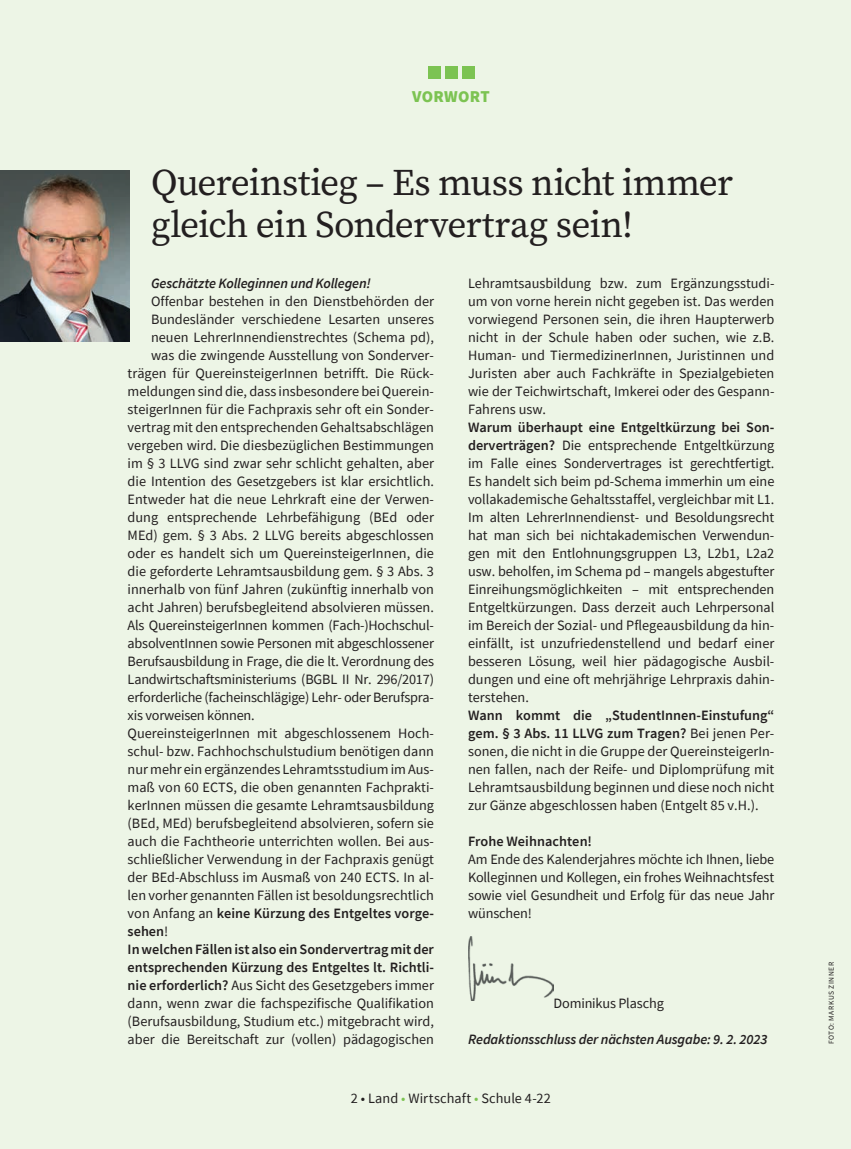
<style>
.page{position:relative;width:851px;height:1149px;background:#fff}
.page>*{position:absolute;margin:0;border:0;box-sizing:border-box;transform-origin:0 0}
.t1{font:37.5px/42px "Source Serif Pro";letter-spacing:-.02em;color:#231f20}
.t2{font:900 16.5px "Source Sans Pro";letter-spacing:.02em;color:#7cc352}
.t3{font:14.25px/18px "Source Sans Pro";color:#231f20;text-align:justify}
.t4{font:600 14.25px "Source Sans Pro";color:#231f20}
.t5{font:italic 600 14.25px "Source Sans Pro";letter-spacing:-.01em;color:#231f20}
.t6{font:7.5px "Source Sans Pro";letter-spacing:.07em;color:#231f20}
.s1{font-weight:400}
.s2{font-weight:600}
.s3{color:#7cc352}
</style>
<div class="page">
<div style="left:0;top:0;width:850px;height:1148px;background:#edf5e6"></div>
<div style="left:427px;top:66px;width:13px;height:13px;background:#7cc352"></div>
<div style="left:444px;top:66px;width:13px;height:13px;background:#7cc352"></div>
<div style="left:461px;top:66px;width:13px;height:13px;background:#7cc352"></div>
<img style="left:468px;top:936px;width:85px;height:63px">
<img style="left:0;top:170px;width:130px;height:172px">
<p class="t2" style="left:412px;top:85px;width:79px">VORWORT</p>
<h1 class="t1" style="left:151px;top:162px;width:583px">Quereinstieg – Es muss nicht immer gleich ein Sondervertrag sein!</h1>
<p class="t5" style="left:151px;top:273px;width:221px">Geschätzte Kolleginnen und Kollegen!</p>
<p class="t3" style="left:151px;top:292px;width:284px">Offenbar bestehen in den Dienstbehörden der</p>
<p class="t3" style="left:151px;top:310px;width:284px">Bundesländer verschiedene Lesarten unseres</p>
<p class="t3" style="left:151px;top:328px;width:284px">neuen LehrerInnendienstrechtes (Schema pd),</p>
<p class="t3" style="left:151px;top:346px;width:284px">was die zwingende Ausstellung von Sonderver-</p>
<p class="t3" style="left:128px;top:364px;width:308px">trägen für QuereinsteigerInnen betrifft. Die Rück-</p>
<p class="t3" style="left:128px;top:382px;width:308px">meldungen sind die, dass insbesondere bei Querein-</p>
<p class="t3" style="left:128px;top:400px;width:308px">steigerInnen für die Fachpraxis sehr oft ein Sonder-</p>
<p class="t3" style="left:128px;top:418px;width:308px">vertrag mit den entsprechenden Gehaltsabschlägen</p>
<p class="t3" style="left:128px;top:436px;width:308px">vergeben wird. Die diesbezüglichen Bestimmungen</p>
<p class="t3" style="left:128px;top:454px;width:308px">im § 3 LLVG sind zwar sehr schlicht gehalten, aber</p>
<p class="t3" style="left:128px;top:472px;width:308px">die Intention des Gesetzgebers ist klar ersichtlich.</p>
<p class="t3" style="left:128px;top:490px;width:308px">Entweder hat die neue Lehrkraft eine der Verwen-</p>
<p class="t3" style="left:128px;top:508px;width:308px">dung entsprechende Lehrbefähigung (BEd oder</p>
<p class="t3" style="left:128px;top:526px;width:308px">MEd) gem. § 3 Abs. 2 LLVG bereits abgeschlossen</p>
<p class="t3" style="left:128px;top:544px;width:308px">oder es handelt sich um QuereinsteigerInnen, die</p>
<p class="t3" style="left:128px;top:562px;width:308px">die geforderte Lehramtsausbildung gem. § 3 Abs. 3</p>
<p class="t3" style="left:128px;top:580px;width:308px">innerhalb von fünf Jahren (zukünftig innerhalb von</p>
<p class="t3" style="left:128px;top:598px;width:308px">acht Jahren) berufsbegleitend absolvieren müssen.</p>
<p class="t3" style="left:128px;top:616px;width:308px">Als QuereinsteigerInnen kommen (Fach-)Hochschul-</p>
<p class="t3" style="left:128px;top:634px;width:308px">absolventInnen sowie Personen mit abgeschlossener</p>
<p class="t3" style="left:128px;top:652px;width:308px">Berufsausbildung in Frage, die die lt. Verordnung des</p>
<p class="t3" style="left:128px;top:670px;width:308px">Landwirtschaftsministeriums (BGBL II Nr. 296/2017)</p>
<p class="t3" style="left:128px;top:688px;width:308px">erforderliche (facheinschlägige) Lehr- oder Berufspra-</p>
<p class="t3" style="left:128px;top:706px;width:128px">xis vorweisen können.</p>
<p class="t3" style="left:128px;top:724px;width:308px">QuereinsteigerInnen mit abgeschlossenem Hoch-</p>
<p class="t3" style="left:128px;top:742px;width:308px">schul- bzw. Fachhochschulstudium benötigen dann</p>
<p class="t3" style="left:128px;top:760px;width:308px">nur mehr ein ergänzendes Lehramtsstudium im Aus-</p>
<p class="t3" style="left:128px;top:778px;width:308px">maß von 60 ECTS, die oben genannten Fachprakti-</p>
<p class="t3" style="left:128px;top:796px;width:308px">kerInnen müssen die gesamte Lehramtsausbildung</p>
<p class="t3" style="left:128px;top:814px;width:308px">(BEd, MEd) berufsbegleitend absolvieren, sofern sie</p>
<p class="t3" style="left:128px;top:832px;width:308px">auch die Fachtheorie unterrichten wollen. Bei aus-</p>
<p class="t3" style="left:128px;top:850px;width:308px">schließlicher Verwendung in der Fachpraxis genügt</p>
<p class="t3" style="left:128px;top:868px;width:308px">der BEd-Abschluss im Ausmaß von 240 ECTS. In al-</p>
<p class="t3" style="left:128px;top:886px;width:308px">len vorher genannten Fällen ist besoldungsrechtlich</p>
<p class="t4" style="left:128px;top:903px;width:308px"><span class="s1">von Anfang an</span> keine Kürzung des Entgeltes vorge-</p>
<p class="t4" style="left:128px;top:921px;width:42px">sehen<span class="s1">!</span></p>
<p class="t4" style="left:128px;top:939px;width:308px">In welchen Fällen ist also ein Sondervertrag mit der</p>
<p class="t4" style="left:128px;top:957px;width:308px">entsprechenden Kürzung des Entgeltes lt. Richtli-</p>
<p class="t3" style="left:128px;top:976px;width:308px"><span class="s2">nie erforderlich?</span> Aus Sicht des Gesetzgebers immer</p>
<p class="t3" style="left:128px;top:994px;width:308px">dann, wenn zwar die fachspezifische Qualifikation</p>
<p class="t3" style="left:128px;top:1012px;width:308px">(Berufsausbildung, Studium etc.) mitgebracht wird,</p>
<p class="t3" style="left:128px;top:1030px;width:308px">aber die Bereitschaft zur (vollen) pädagogischen</p>
<p class="t3" style="left:468px;top:274px;width:308px">Lehramtsausbildung bzw. zum Ergänzungsstudi&shy;um von vorne herein nicht gegeben ist. Das werden vorwiegend Personen sein, die ihren Haupterwerb nicht in der Schule haben oder suchen, wie z.B.<br>Human- und TiermedizinerInnen, Juristinnen und Juristen aber auch Fachkräfte in Spezialgebieten wie der Teichwirtschaft, Imkerei oder des Gespann-Fahrens usw.</p>
<p class="t3" style="left:468px;top:418px;width:308px"><span class="s2">Warum überhaupt eine Entgeltkürzung bei Son&shy;derverträgen?</span> Die entsprechende Entgeltkürzung im Falle eines Sondervertrages ist gerechtfertigt.<br>Es handelt sich beim pd-Schema immerhin um eine vollakademische Gehaltsstaffel, vergleichbar mit L1.<br>Im alten LehrerInnendienst- und Besoldungsrecht hat man sich bei nichtakademischen Verwendun&shy;gen mit den Entlohnungsgruppen L3, L2b1, L2a2 usw. beholfen, im Schema pd – mangels abgestufter Einreihungsmöglichkeiten – mit entsprechenden Entgeltkürzungen. Dass derzeit auch Lehrpersonal im Bereich der Sozial- und Pflegeausbildung da hin&shy;einfällt, ist unzufriedenstellend und bedarf einer besseren Lösung, weil hier pädagogische Ausbil&shy;dungen und eine oft mehrjährige Lehrpraxis dahin&shy;terstehen.</p>
<p class="t3" style="left:468px;top:706px;width:308px"><span class="s2">Wann kommt die „StudentInnen-Einstufung“ gem. § 3 Abs. 11 LLVG zum Tragen?</span> Bei jenen Per&shy;sonen, die nicht in die Gruppe der QuereinsteigerIn&shy;nen fallen, nach der Reife- und Diplomprüfung mit Lehramtsausbildung beginnen und diese noch nicht zur Gänze abgeschlossen haben (Entgelt 85 v.H.).</p>
<p class="t4" style="left:468px;top:831px;width:125px">Frohe Weihnachten!</p>
<p class="t3" style="left:468px;top:850px;width:308px">Am Ende des Kalenderjahres möchte ich Ihnen, liebe Kolleginnen und Kollegen, ein frohes Weihnachtsfest sowie viel Gesundheit und Erfolg für das neue Jahr wünschen!</p>
<p class="t3" style="left:553px;top:994px;width:112px">Dominikus Plaschg</p>
<p class="t5" style="left:468px;top:1029px;width:301px">Redaktionsschluss der nächsten Ausgabe: 9. 2. 2023</p>
<p class="t3" style="left:351px;top:1088px;width:201px">2 • Land <span class="s3">•</span> Wirtschaft <span class="s3">•</span> Schule 4-22</p>
<p class="t6" style="left:826px;top:1044px;width:84px;rotate:-90deg">FOTO: MARKUS ZINNER</p>
</div>
